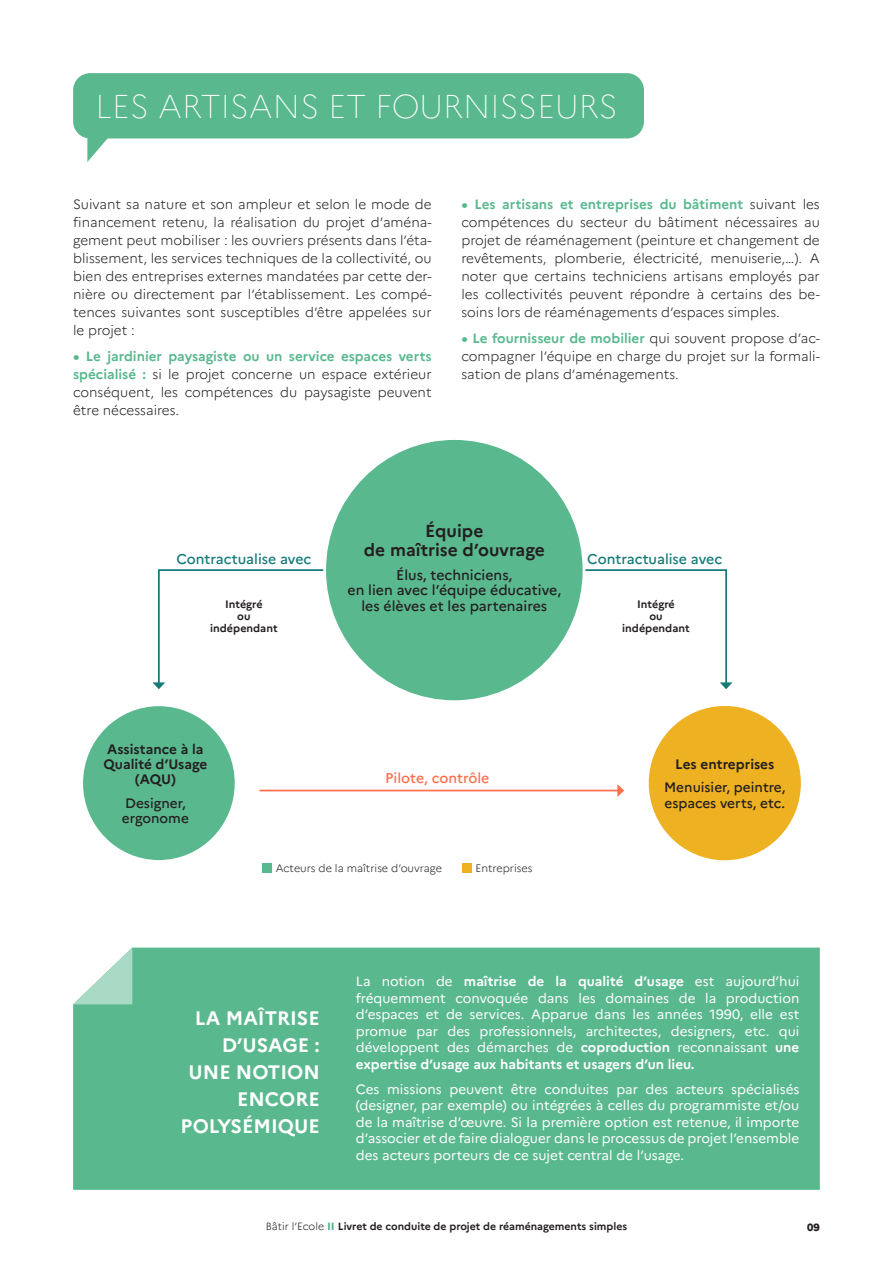
<style>
.page{position:relative;width:893px;height:1263px;background:#fff}
.page>*{position:absolute;margin:0;border:0;box-sizing:border-box;transform-origin:0 0}
.t1{font:100 33px "Marianne";color:#fff}
.t2{font:700 19.5px/27px "Marianne";color:#fff;text-align:right}
.t3{font:700 17.4px/19.5px "Marianne";color:#231f20;text-align:center}
.t4{font:500 14.1px/15.6px "Marianne";color:#231f20;text-align:center}
.t5{font:500 14.1px "Marianne";color:#167a79}
.t6{font:500 14.1px "Marianne";color:#ff6f4c}
.t7{font:500 13.65px/15.3px "Marianne";color:#231f20}
.t8{font:700 13.65px/15.3px "Marianne";color:#231f20;text-align:center}
.t9{font:300 13.5px/18px "Marianne";color:#231f20;text-align:justify}
.t10{font:13.5px/16.5px "Marianne";color:#fff;text-align:justify}
.t11{font:700 10.8px/12.1px "Marianne";color:#231f20;text-align:center}
.t12{font:300 10.8px "Marianne";color:#231f20}
.t13{font:700 10.5px "Marianne";color:#231f20}
.t14{font:800 10.5px "Marianne";color:#231f20}
.s1{font-weight:800;color:#5ab88f}
.s2{font-weight:700;color:#5ab88f}
.s3{font-weight:700}
.s4{font-weight:300}
</style>
<div class="page">
<div style="left:73px;top:73px;width:571px;height:65px;background:#5ab88f;border-radius:17px"></div>
<svg style="left:87px;top:138px;width:26px;height:24px"></svg>
<svg style="left:152px;top:569px;width:171px;height:120px"></svg>
<svg style="left:585px;top:569px;width:147px;height:120px"></svg>
<div style="left:325px;top:438px;width:259px;height:264px;background:#5ab88f;border-radius:50%"></div>
<div style="left:82px;top:705px;width:154px;height:156px;background:#5ab88f;border-radius:50%"></div>
<div style="left:80px;top:703px;width:158px;height:160px;border:3px solid #fff;border-radius:50%"></div>
<div style="left:647px;top:704px;width:155px;height:158px;background:#eeb122;border-radius:50%"></div>
<div style="left:646px;top:703px;width:158px;height:160px;border:3px solid #fff;border-radius:50%"></div>
<hr style="left:259px;top:790px;width:359px;height:1px;background:#ff6f4c">
<svg style="left:617px;top:784px;width:7px;height:13px"></svg>
<div style="left:262px;top:863px;width:10px;height:10px;background:#5ab88f"></div>
<div style="left:462px;top:863px;width:10px;height:10px;background:#eeb122"></div>
<div style="left:463px;top:882px;width:8px;height:8px;border:1px solid #fff;border-radius:50%"></div>
<div style="left:73px;top:947px;width:747px;height:243px;background:#5ab88f"></div>
<svg style="left:73px;top:947px;width:59px;height:57px"></svg>
<p class="t1" style="left:96px;top:86px;width:524px">LES ARTISANS ET FOURNISSEURS</p>
<p class="t9" style="left:73px;top:195px;width:360px">Suivant sa nature et son ampleur et selon le mode de financement retenu, la réalisation du projet d’aména&shy;gement peut mobiliser : les ouvriers présents dans l’éta&shy;blissement, les services techniques de la collectivité, ou bien des entreprises externes mandatées par cette der&shy;nière ou directement par l’établissement. Les compé&shy;tences suivantes sont susceptibles d’être appelées sur le projet :</p>
<p class="t9" style="left:73px;top:347px;width:360px"><span class="s1">•</span> <span class="s2">Le jardinier paysagiste ou un service espaces verts spécialisé :</span> si le projet concerne un espace extérieur conséquent, les compétences du paysagiste peuvent être nécessaires.</p>
<p class="t9" style="left:461px;top:195px;width:360px"><span class="s1">•</span> <span class="s2">Les artisans et entreprises du bâtiment</span> suivant les compétences du secteur du bâtiment nécessaires au projet de réaménagement (peinture et changement de revêtements, plomberie, électricité, menuiserie,…). A noter que certains techniciens artisans employés par les collectivités peuvent répondre à certains des be&shy;soins lors de réaménagements d’espaces simples.</p>
<p class="t9" style="left:461px;top:329px;width:360px"><span class="s1">•</span> <span class="s2">Le fournisseur de mobilier</span> qui souvent propose d’ac&shy;compagner l’équipe en charge du projet sur la formali&shy;sation de plans d’aménagements.</p>
<p class="t3" style="left:364px;top:521px;width:182px">Équipe<br>de maîtrise d’ouvrage</p>
<p class="t4" style="left:347px;top:567px;width:215px">Élus, techniciens,<br>en lien avec l’équipe éducative, les élèves et les partenaires</p>
<p class="t5" style="left:176px;top:551px;width:137px">Contractualise avec</p>
<p class="t5" style="left:587px;top:551px;width:137px">Contractualise avec</p>
<p class="t11" style="left:210px;top:598px;width:69px">Intégré<br>ou indépendant</p>
<p class="t11" style="left:622px;top:598px;width:69px">Intégré<br>ou indépendant</p>
<p class="t8" style="left:104px;top:741px;width:105px">Assistance à la<br>Qualité d’Usage (AQU)</p>
<p class="t7" style="left:122px;top:795px;width:69px">Designer, ergonome</p>
<p class="t6" style="left:385px;top:770px;width:106px">Pilote, contrôle</p>
<p class="t12" style="left:276px;top:861px;width:168px">Acteurs de la maîtrise d’ouvrage</p>
<p class="t12" style="left:475px;top:861px;width:58px">Entreprises</p>
<p class="t8" style="left:675px;top:756px;width:100px">Les entreprises</p>
<p class="t7" style="left:664px;top:780px;width:123px">Menuisier, peintre, espaces verts, etc.</p>
<p class="t2" style="left:181px;top:1005px;width:141px">LA MAÎTRISE<br>D’USAGE :<br>UNE NOTION<br>ENCORE<br>POLYSÉMIQUE</p>
<p class="t10" style="left:356px;top:973px;width:445px">La notion de <span class="s3">maîtrise de la qualité d’usage</span> est aujourd’hui fréquemment convoquée dans les domaines de la production d’espaces et de services. Apparue dans les années 1990, elle est promue par des professionnels, architectes, designers, etc. qui développent des démarches de <span class="s3">coproduction</span> reconnaissant <span class="s3">une expertise d’usage aux habitants et usagers d’un lieu.</span></p>
<p class="t10" style="left:356px;top:1080px;width:445px">Ces missions peuvent être conduites par des acteurs spécialisés (designer, par exemple) ou intégrées à celles du programmiste et/ou de la maîtrise d’œuvre. Si la première option est retenue, il importe d’associer et de faire dialoguer dans le processus de projet l’ensemble des acteurs porteurs de ce sujet central de l’usage.</p>
<p class="t13" style="left:266px;top:1220px;width:363px"><span class="s4">Bâtir l’Ecole</span> <span class="s1">II</span> Livret de conduite de projet de réaménagements simples</p>
<p class="t14" style="left:807px;top:1221px;width:14px">09</p>
</div>
